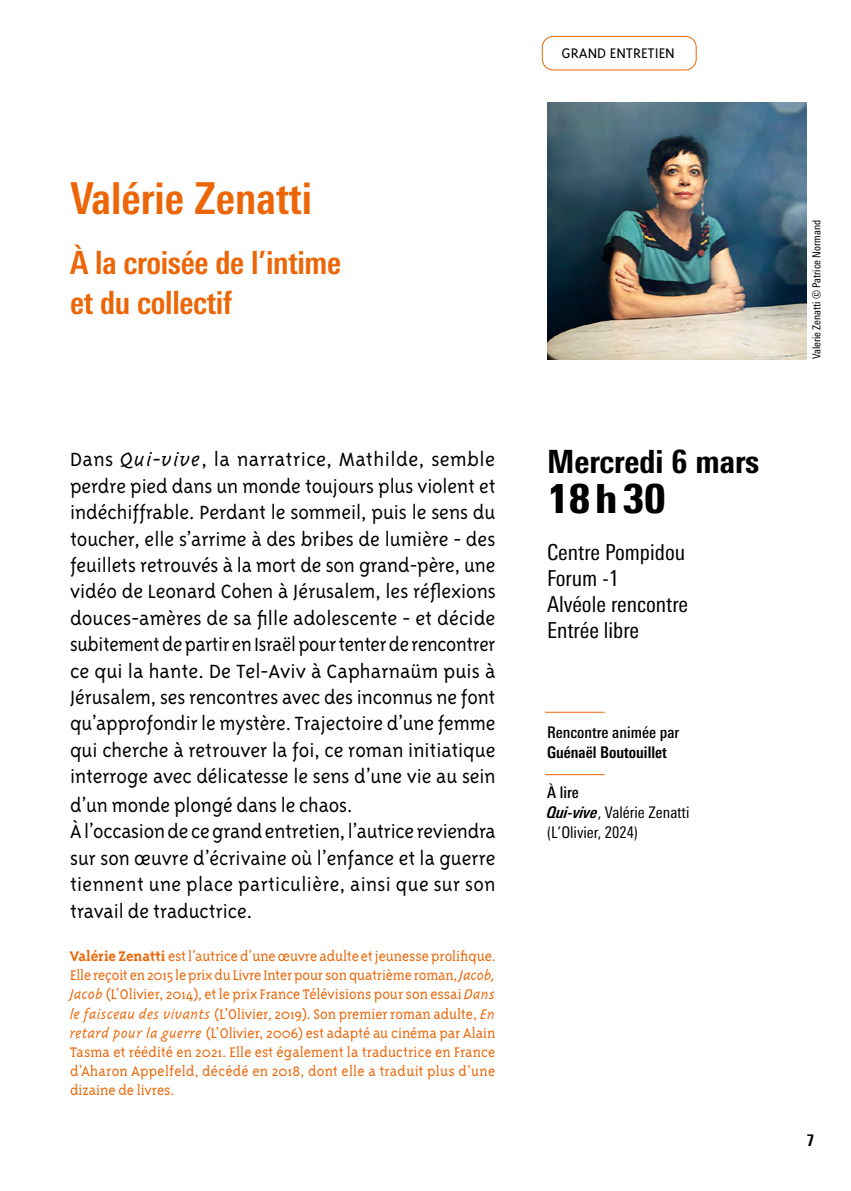
<style>
.page{position:relative;width:851px;height:1191px;background:#fff}
.page>*{position:absolute;margin:0;border:0;box-sizing:border-box;transform-origin:0 0}
.t1{font:700 condensed 44px "Univers Next Pro";color:#ec6608}
.t2{font:900 condensed 40px "Univers Next Pro";letter-spacing:.06em;color:#000}
.t3{font:700 condensed 32px/40px "Univers Next Pro";letter-spacing:-.01em;color:#ec6608}
.t4{font:800 condensed 32px "Univers Next Pro";color:#000}
.t5{font:300 22px/26.4px "Triplex Sans OT";letter-spacing:-.005em;color:#000;text-align:justify}
.t6{font:condensed 22px/26px "Univers Next Pro";color:#000}
.t7{font:300 16px/19.2px "Triplex Serif OT";letter-spacing:.02em;color:#ec6608;text-align:justify}
.t8{font:condensed 16px/20px "Univers Next Pro";color:#000}
.t9{font:500 condensed 16px "Univers Next Pro";color:#000}
.t10{font:700 condensed 16px "Univers Next Pro";color:#000}
.t11{font:300 16px "Triplex Sans OT";color:#000;scale:1.06 1}
.t12{font:800 condensed 16px "Univers Next Pro";color:#000}
.t13{font:condensed 11px "Univers Next Pro";color:#000}
.s1{font-family:"Triplex Italic OT"}
.s2{font-weight:700}
.s3{font-family:"Triplex";font-style:italic}
.s4{font-weight:500}
.s5{font-weight:700;font-style:italic}
</style>
<div class="page">
<hr style="left:545px;top:711px;width:59px;height:1px;background:#ec6608">
<hr style="left:545px;top:774px;width:59px;height:1px;background:#ec6608">
<div style="left:541px;top:36px;width:155px;height:34px;border:1px solid #ec6608;border-radius:11px"></div>
<img style="left:548px;top:102px;width:258px;height:257px">
<h1 class="t1" style="left:70px;top:172px;width:243px">Valérie Zenatti</h1>
<h3 class="t3" style="left:70px;top:242px;width:273px">À la croisée de l’intime et du collectif</h3>
<p class="t5" style="left:70px;top:446px;width:427px">Dans <span class="s1">Qui-vive</span>, la narratrice, Mathilde, semble perdre pied dans un monde toujours plus violent et indéchiffrable. Perdant le sommeil, puis le sens du toucher, elle s’arrime à des bribes de lumière - des feuillets retrouvés à la mort de son grand-père, une vidéo de Leonard Cohen à Jérusalem, les réflexions douces-amères de sa fille adolescente - et décide subitement de partir en Israël pour tenter de rencontrer ce qui la hante. De Tel-Aviv à Capharnaüm puis à Jérusalem, ses rencontres avec des inconnus ne font qu’approfondir le mystère. Trajectoire d’une femme qui cherche à retrouver la foi, ce roman initiatique interroge avec délicatesse le sens d’une vie au sein</p>
<p class="t5" style="left:70px;top:792px;width:427px;text-align:left">d’un monde plongé dans le chaos.<br>À l’occasion de ce grand entretien, l’autrice reviendra sur son œuvre d’écrivaine où l’enfance et la guerre tiennent une place particulière, ainsi que sur son travail de traductrice.</p>
<p class="t7" style="left:70px;top:946px;width:427px"><span class="s2">Valérie Zenatti</span> est l’autrice d’une œuvre adulte et jeunesse prolifique.<br>Elle reçoit en 2015 le prix du Livre Inter pour son quatrième roman, <span class="s3">Jacob, Jacob</span> (L’Olivier, 2014), et le prix France Télévisions pour son essai <span class="s3">Dans le faisceau des vivants</span> (L’Olivier, 2019). Son premier roman adulte, <span class="s3">En retard pour la guerre</span> (L’Olivier, 2006) est adapté au cinéma par Alain Tasma et réédité en 2021. Elle est également la traductrice en France d’Aharon Appelfeld, décédé en 2018, dont elle a traduit plus d’une dizaine de livres.</p>
<p class="t11" style="left:561px;top:45px;width:108px">GRAND ENTRETIEN</p>
<h3 class="t4" style="left:547px;top:443px;width:214px">Mercredi 6 mars</h3>
<h2 class="t2" style="left:547px;top:475px;width:120px">18h30</h2>
<p class="t6" style="left:547px;top:538px;width:142px">Centre Pompidou<br>Forum -1<br>Alvéole rencontre<br>Entrée libre</p>
<p class="t9" style="left:547px;top:722px;width:134px">Rencontre animée par</p>
<p class="t10" style="left:547px;top:742px;width:121px">Guénaël Boutouillet</p>
<p class="t8" style="left:547px;top:782px;width:144px"><span class="s4">À lire<br></span><span class="s5">Qui-vive</span>, Valérie Zenatti (L’Olivier, 2024)</p>
<p class="t13" style="left:810px;top:359px;width:141px;rotate:-90deg">Valerie Zenatti © Patrice Normand</p>
<p class="t12" style="left:806px;top:1131px;width:9px">7</p>
</div>
